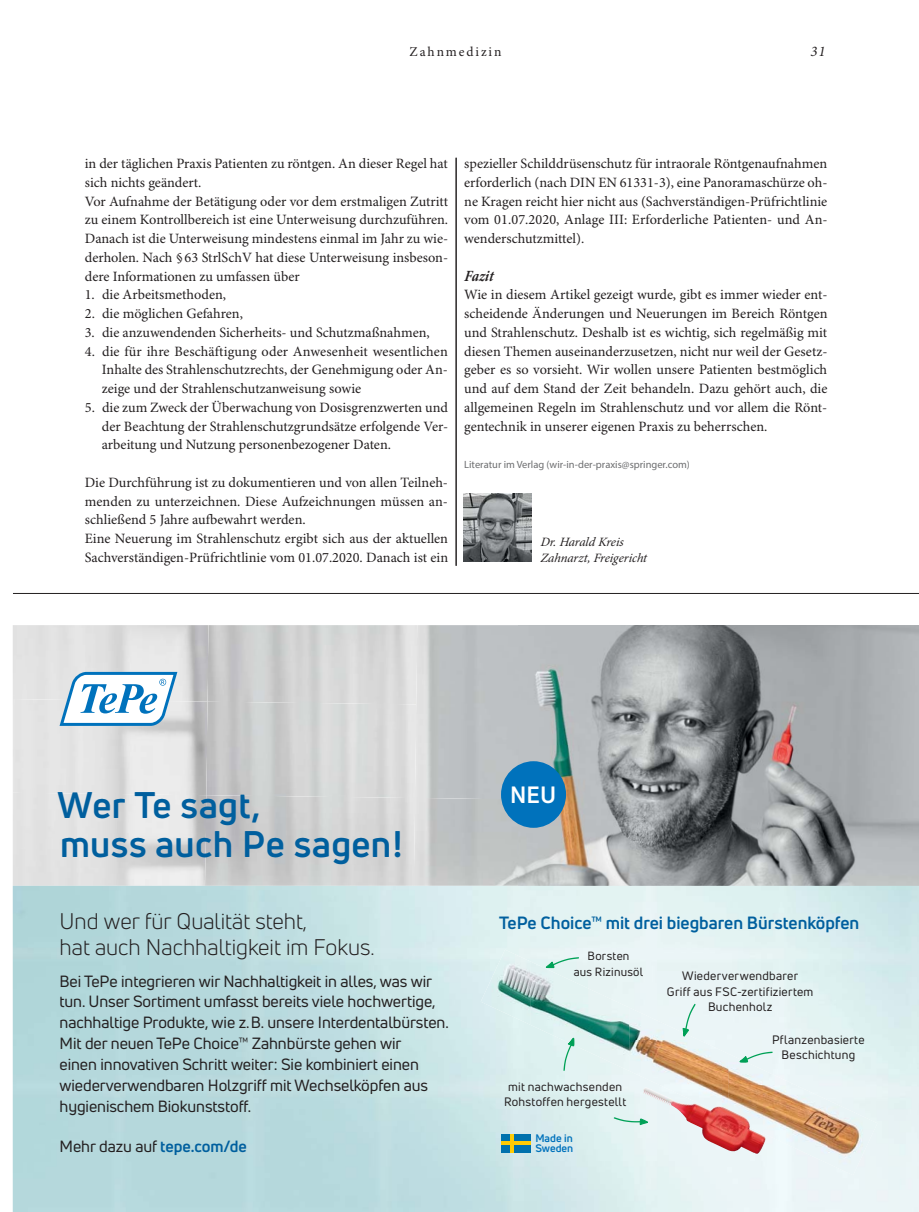
<style>
.page{position:relative;width:919px;height:1212px;background:#fff}
.page>*{position:absolute;margin:0;border:0;box-sizing:border-box;transform-origin:0 0}
.t1{font:700 36.3px/39.5px "Uni Neue";letter-spacing:.01em;color:#005f9e}
.t2{font:700 23.1px "Uni Neue";color:#fff}
.t3{font:22.2px/26.4px "Uni Neue";color:#231f20}
.t4{font:700 17.4px "Uni Neue";color:#005f9e}
.t5{font:15.9px/20.9px "Uni Neue";letter-spacing:-.005em;color:#231f20}
.t6{font:italic 700 15.6px "Minion Pro";color:#231f20;scale:.87 1}
.t7{font:italic 14.7px "Minion Pro";color:#231f20}
.t8{font:14.25px/18.8px "Minion Pro";color:#231f20;text-align:justify}
.t9{font:13.5px "Minion Pro";letter-spacing:.14em;color:#231f20}
.t10{font:italic 12.75px/15.3px "Minion Pro";letter-spacing:-.005em;color:#231f20}
.t11{font:12px/15.3px "Uni Neue";letter-spacing:.02em;color:#231f20;text-align:center}
.t12{font:11.7px/15.3px "Uni Neue";letter-spacing:.025em;color:#231f20;text-align:center}
.t13{font:700 10.8px/10.4px "Uni Neue";color:#0072bc}
.t14{font:10.5px "Myriad Pro";color:#6d6e70}
.s1{font-weight:700;color:#005f9e}
</style>
<div class="page">
<hr style="left:455px;top:158px;width:1px;height:408px;background:#231f20">
<img style="left:463px;top:494px;width:68px;height:68px">
<hr style="left:13px;top:593px;width:905px;height:1px;background:#231f20">
<img style="left:415px;top:625px;width:503px;height:261px">
<img style="left:13px;top:625px;width:194px;height:74px">
<img style="left:13px;top:699px;width:195px;height:93px">
<img style="left:13px;top:886px;width:905px;height:326px">
<div style="left:501px;top:761px;width:65px;height:67px;background:#0072bc;border-radius:50%"></div>
<svg style="left:60px;top:672px;width:117px;height:54px"></svg>
<svg style="left:545px;top:957px;width:34px;height:4px"></svg>
<svg style="left:613px;top:1117px;width:34px;height:8px"></svg>
<img style="left:728px;top:1085px;width:99px;height:78px">
<img style="left:827px;top:1100px;width:50px;height:75px">
<img style="left:629px;top:1040px;width:99px;height:77px">
<img style="left:530px;top:994px;width:99px;height:77px">
<img style="left:728px;top:1054px;width:67px;height:31px">
<img style="left:480px;top:949px;width:50px;height:76px">
<img style="left:629px;top:1007px;width:70px;height:33px">
<img style="left:530px;top:961px;width:72px;height:34px">
<svg style="left:563px;top:1038px;width:11px;height:33px"></svg>
<svg style="left:739px;top:1051px;width:33px;height:11px"></svg>
<svg style="left:682px;top:1003px;width:13px;height:33px"></svg>
<svg style="left:642px;top:1087px;width:7px;height:9px"></svg>
<div style="left:501px;top:1134px;width:29px;height:18px;background:#0071ad"></div>
<hr style="left:501px;top:1141px;width:29px;height:4px;background:#ffcb04">
<hr style="left:510px;top:1134px;width:4px;height:18px;background:#ffcb04">
<p class="t9" style="left:409px;top:46px;width:94px">Zahnmedizin</p>
<p class="t7" style="left:810px;top:45px;width:16px">31</p>
<p class="t8" style="left:85px;top:155px;width:365px;text-align:left">in der täglichen Praxis Patienten zu röntgen. An dieser Regel hat sich nichts geändert.<br>Vor Aufnahme der Betätigung oder vor dem erstmaligen Zutritt zu einem Kontrollbereich ist eine Unterweisung durchzuführen.<br>Danach ist die Unterweisung mindestens einmal im Jahr zu wie&shy;derholen. Nach § 63 StrlSchV hat diese Unterweisung insbeson&shy;dere Informationen zu umfassen über</p>
<p class="t8" style="left:85px;top:287px;width:143px">1. die Arbeitsmethoden,</p>
<p class="t8" style="left:85px;top:305px;width:160px">2. die möglichen Gefahren,</p>
<p class="t8" style="left:85px;top:324px;width:346px">3. die anzuwendenden Sicherheits- und Schutzmaßnahmen,</p>
<p class="t8" style="left:102px;top:343px;width:347px;text-indent:-17px">4. die für ihre Beschäftigung oder Anwesenheit wesentlichen Inhalte des Strahlenschutzrechts, der Genehmigung oder An&shy;zeige und der Strahlenschutzanweisung sowie</p>
<p class="t8" style="left:102px;top:399px;width:348px;text-indent:-17px">5. die zum Zweck der Überwachung von Dosisgrenzwerten und der Beachtung der Strahlenschutzgrundsätze erfolgende Ver&shy;arbeitung und Nutzung personenbezogener Daten.</p>
<p class="t8" style="left:85px;top:474px;width:365px;text-align:left">Die Durchführung ist zu dokumentieren und von allen Teilneh&shy;menden zu unterzeichnen. Diese Aufzeichnungen müssen an&shy;schließend 5 Jahre aufbewahrt werden.<br>Eine Neuerung im Strahlenschutz ergibt sich aus der aktuellen Sachverständigen-Prüfrichtlinie vom 01.07.2020. Danach ist ein</p>
<p class="t8" style="left:464px;top:155px;width:365px">spezieller Schilddrüsenschutz für intraorale Röntgenaufnahmen erforderlich (nach DIN EN 61331-3), eine Panoramaschürze oh&shy;ne Kragen reicht hier nicht aus (Sachverständigen-Prüfrichtlinie vom 01.07.2020, Anlage III: Erforderliche Patienten- und An&shy;wenderschutzmittel).</p>
<p class="t6" style="left:464px;top:269px;width:35px">Fazit</p>
<p class="t8" style="left:464px;top:287px;width:365px">Wie in diesem Artikel gezeigt wurde, gibt es immer wieder ent&shy;scheidende Änderungen und Neuerungen im Bereich Röntgen und Strahlenschutz. Deshalb ist es wichtig, sich regelmäßig mit diesen Themen auseinanderzusetzen, nicht nur weil der Gesetz&shy;geber es so vorsieht. Wir wollen unsere Patienten bestmöglich und auf dem Stand der Zeit behandeln. Dazu gehört auch, die allgemeinen Regeln im Strahlenschutz und vor allem die Rönt&shy;gentechnik in unserer eigenen Praxis zu beherrschen.</p>
<p class="t14" style="left:464px;top:461px;width:227px">Literatur im Verlag (wir-in-der-praxis@springer.com)</p>
<p class="t10" style="left:540px;top:536px;width:108px">Dr. Harald Kreis<br>Zahnarzt, Freigericht</p>
<h1 class="t1" style="left:58px;top:789px;width:346px">Wer Te sagt,<br>muss auch Pe sagen!</h1>
<h3 class="t3" style="left:60px;top:910px;width:317px">Und wer für Qualität steht,<br>hat auch Nachhaltigkeit im Fokus.</h3>
<p class="t5" style="left:60px;top:972px;width:391px">Bei TePe integrieren wir Nachhaltigkeit in alles, was wir tun. Unser Sortiment umfasst bereits viele hochwertige, nachhaltige Produkte, wie z. B. unsere Interdentalbürsten.<br>Mit der neuen TePe Choice™ Zahnbürste gehen wir<br>einen innovativen Schritt weiter: Sie kombiniert einen wiederverwendbaren Holzgriff mit Wechselköpfen aus hygienischem Biokunststoff.</p>
<h2 class="t2" style="left:510px;top:787px;width:48px">NEU</h2>
<p class="t4" style="left:499px;top:916px;width:361px">TePe Choice™ mit drei biegbaren Bürstenköpfen</p>
<p class="t12" style="left:573px;top:950px;width:71px">Borsten<br>aus Rizinusöl</p>
<p class="t11" style="left:504px;top:1080px;width:124px">mit nachwachsenden<br>Rohstoffen hergestellt</p>
<p class="t11" style="left:667px;top:970px;width:148px">Wiederverwendbarer<br>Griff aus FSC-zertifiziertem<br>Buchenholz</p>
<p class="t11" style="left:772px;top:1033px;width:94px">Pflanzenbasierte<br>Beschichtung</p>
<p class="t5" style="left:60px;top:1138px;width:189px">Mehr dazu auf <span class="s1">tepe.com/de</span></p>
<p class="t13" style="left:535px;top:1134px;width:39px">Made in<br>Sweden</p>
</div>
